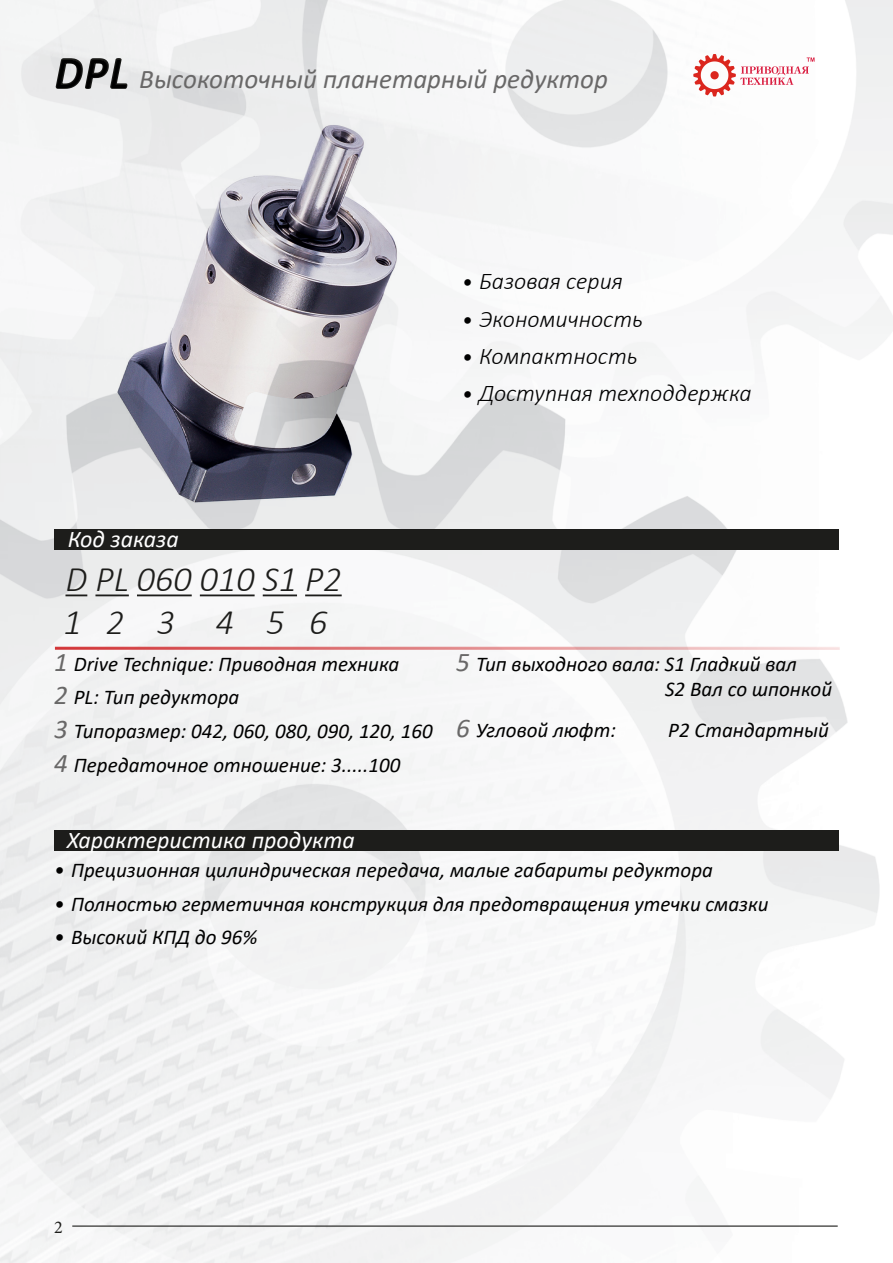
<style>
.page{position:relative;width:893px;height:1263px;background:#fff}
.page>*{position:absolute;margin:0;border:0;box-sizing:border-box;transform-origin:0 0}
.t1{font:italic 300 36px/43.2px "Calibri";color:#1d1d1b}
.t2{font:italic 27px "Calibri";color:#696868}
.t3{font:italic 300 24px "Calibri";color:#000}
.t4{font:italic 24px "Calibri";color:#fff}
.t5{font:italic 21px/33.8px "Calibri";color:#000}
.t6{font:18px "Minion Pro";color:#1d1d1b}
.s1{font-size:45px;color:#1d1d1b}
.s2{font-weight:400;font-size:21px}
.s3{font-size:27px;color:#696868}
</style>
<div class="page">
<img style="left:0;top:0;width:893px;height:1263px">
<hr style="left:72px;top:1225px;width:766px;height:2px;background:#1d1d1b">
<div style="left:55px;top:529px;width:784px;height:20px;background:#1d1d1b"></div>
<hr style="left:55px;top:647px;width:785px;height:3px;background:#cd171a">
<div style="left:54px;top:830px;width:784px;height:20px;background:#1d1d1b"></div>
<img style="left:116px;top:121px;width:287px;height:387px">
<svg style="left:235px;top:387px;width:111px;height:60px;background:#b7b6b8"></svg>
<hr style="left:65px;top:594px;width:22px;height:2px;background:#1d1d1b">
<hr style="left:95px;top:594px;width:34px;height:2px;background:#1d1d1b">
<hr style="left:137px;top:594px;width:55px;height:2px;background:#1d1d1b">
<hr style="left:200px;top:594px;width:55px;height:2px;background:#1d1d1b">
<hr style="left:263px;top:594px;width:34px;height:2px;background:#1d1d1b">
<hr style="left:305px;top:594px;width:37px;height:2px;background:#1d1d1b">
<svg style="left:693px;top:54px;width:121px;height:43px"></svg>
<p class="t2" style="left:55px;top:60px;width:555px"><span class="s1">DPL</span> Высокоточный планетарный редуктор</p>
<p class="t4" style="left:68px;top:523px;width:113px">Код заказа</p>
<p class="t3" style="left:462px;top:266px;width:162px"><span class="s2">•</span> Базовая серия</p>
<p class="t3" style="left:462px;top:304px;width:182px"><span class="s2">•</span> Экономичность</p>
<p class="t3" style="left:462px;top:341px;width:177px"><span class="s2">•</span> Компактность</p>
<p class="t3" style="left:462px;top:378px;width:291px"><span class="s2">•</span> Доступная техподдержка</p>
<h1 class="t1" style="left:63px;top:557px;width:280px">D PL 060 010 S1 P2<br>1 2 3 4 5 6</h1>
<p class="t5" style="left:54px;top:646px;width:380px"><span class="s3">1</span> Drive Technique: Приводная техника<br><span class="s3">2</span> PL: Тип редуктора<br><span class="s3">3</span> Типоразмер: 042, 060, 080, 090, 120, 160<br><span class="s3">4</span> Передаточное отношение: 3.....100</p>
<p class="t5" style="left:665px;top:650px;width:169px;line-height:25.2px;text-indent:-209px"><span class="s3">5</span> Тип выходного вала: S1 Гладкий вал<br>S2 Вал со шпонкой</p>
<p class="t5" style="left:456px;top:712px;width:161px"><span class="s3">6</span> Угловой люфт:</p>
<p class="t5" style="left:668px;top:712px;width:162px">P2 Стандартный</p>
<p class="t4" style="left:67px;top:823px;width:289px">Характеристика продукта</p>
<p class="t5" style="left:54px;top:852px;width:660px">• Прецизионная цилиндрическая передача, малые габариты редуктора</p>
<p class="t5" style="left:54px;top:886px;width:716px">• Полностью герметичная конструкция для предотвращения утечки смазки</p>
<p class="t5" style="left:54px;top:919px;width:205px">• Высокий КПД до 96%</p>
<p class="t6" style="left:54px;top:1215px;width:10px">2</p>
</div>
